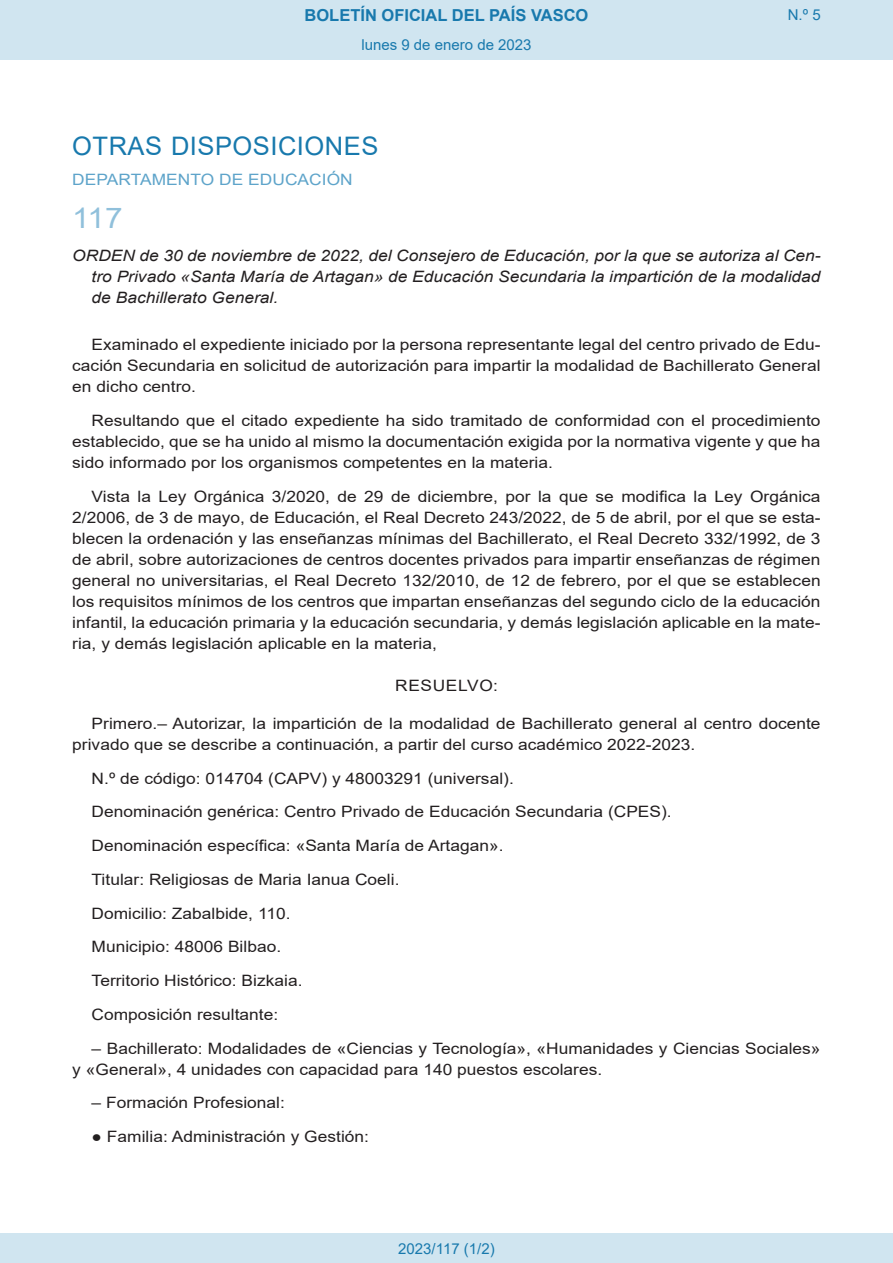
<style>
.page{position:relative;width:893px;height:1263px;background:#fff}
.page>*{position:absolute;margin:0;border:0;box-sizing:border-box;transform-origin:0 0}
.BOPVOrden{font:28.5px "Arial";color:#90c0db;scale:1.11 1}
.BOPVSeccion{font:25.5px "Arial";letter-spacing:.02em;color:#1879ad}
.t1{font:700 16.5px "Arial";color:#1879ad}
.BOPVDetalle{font:15.6px/21px "Arial";color:#231f20;text-align:justify;scale:1.11 1}
.BOPVTitulo{font:italic 15.6px/21px "Arial";color:#231f20;text-align:justify;scale:1.11 1}
.BOPVOrganismo{font:15.6px "Arial";letter-spacing:.005em;color:#5ea4ca;scale:1.11 1}
.BOPVClave{font:15.6px "Arial";letter-spacing:.035em;color:#231f20;scale:1.11 1}
.Paginacion_Centro{font:15px "Arial";color:#1879ad}
</style>
<div class="page">
<div style="left:0;top:0;width:893px;height:60px;background:#d0e5f0"></div>
<div style="left:0;top:1233px;width:893px;height:30px;background:#d0e5f0"></div>
<p class="t1" style="left:305px;top:3px;width:285px">BOLETÍN OFICIAL DEL PAÍS VASCO</p>
<p class="Paginacion_Centro" style="left:361px;top:35px;width:172px">lunes 9 de enero de 2023</p>
<p class="Paginacion_Centro" style="left:788px;top:5px;width:34px">N.º 5</p>
<p class="BOPVSeccion" style="left:72px;top:128px;width:308px">OTRAS DISPOSICIONES</p>
<p class="BOPVOrganismo" style="left:72px;top:169px;width:254px">DEPARTAMENTO DE EDUCACIÓN</p>
<p class="BOPVOrden" style="left:72px;top:198px;width:47px">117</p>
<p class="BOPVTitulo" style="left:92px;top:246px;width:658px;text-indent:-19px">ORDEN de 30 de noviembre de 2022, del Consejero de Educación, por la que se autoriza al Cen&shy;tro Privado «Santa María de Artagan» de Educación Secundaria la impartición de la modalidad de Bachillerato General.</p>
<p class="BOPVDetalle" style="left:72px;top:334px;width:676px;text-indent:19px">Examinado el expediente iniciado por la persona representante legal del centro privado de Edu&shy;cación Secundaria en solicitud de autorización para impartir la modalidad de Bachillerato General en dicho centro.</p>
<p class="BOPVDetalle" style="left:72px;top:410px;width:676px;text-indent:19px">Resultando que el citado expediente ha sido tramitado de conformidad con el procedimiento establecido, que se ha unido al mismo la documentación exigida por la normativa vigente y que ha sido informado por los organismos competentes en la materia.</p>
<p class="BOPVDetalle" style="left:72px;top:485px;width:676px;text-indent:19px">Vista la Ley Orgánica 3/2020, de 29 de diciembre, por la que se modifica la Ley Orgánica 2/2006, de 3 de mayo, de Educación, el Real Decreto 243/2022, de 5 de abril, por el que se esta&shy;blecen la ordenación y las enseñanzas mínimas del Bachillerato, el Real Decreto 332/1992, de 3 de abril, sobre autorizaciones de centros docentes privados para impartir enseñanzas de régimen general no universitarias, el Real Decreto 132/2010, de 12 de febrero, por el que se establecen los requisitos mínimos de los centros que impartan enseñanzas del segundo ciclo de la educación infantil, la educación primaria y la educación secundaria, y demás legislación aplicable en la mate&shy;ria, y demás legislación aplicable en la materia,</p>
<p class="BOPVClave" style="left:395px;top:675px;width:94px">RESUELVO:</p>
<p class="BOPVDetalle" style="left:72px;top:713px;width:676px;text-indent:19px">Primero.– Autorizar, la impartición de la modalidad de Bachillerato general al centro docente privado que se describe a continuación, a partir del curso académico 2022-2023.</p>
<p class="BOPVDetalle" style="left:92px;top:767px;width:382px">N.º de código: 014704 (CAPV) y 48003291 (universal).</p>
<p class="BOPVDetalle" style="left:92px;top:801px;width:524px">Denominación genérica: Centro Privado de Educación Secundaria (CPES).</p>
<p class="BOPVDetalle" style="left:92px;top:835px;width:373px">Denominación específica: «Santa María de Artagan».</p>
<p class="BOPVDetalle" style="left:92px;top:869px;width:279px">Titular: Religiosas de Maria Ianua Coeli.</p>
<p class="BOPVDetalle" style="left:92px;top:902px;width:181px">Domicilio: Zabalbide, 110.</p>
<p class="BOPVDetalle" style="left:92px;top:936px;width:172px">Municipio: 48006 Bilbao.</p>
<p class="BOPVDetalle" style="left:92px;top:970px;width:191px">Territorio Histórico: Bizkaia.</p>
<p class="BOPVDetalle" style="left:92px;top:1004px;width:170px">Composición resultante:</p>
<p class="BOPVDetalle" style="left:72px;top:1037px;width:676px;text-indent:19px">– Bachillerato: Modalidades de «Ciencias y Tecnología», «Humanidades y Ciencias Sociales» y «General», 4 unidades con capacidad para 140 puestos escolares.</p>
<p class="BOPVDetalle" style="left:92px;top:1092px;width:176px">– Formación Profesional:</p>
<p class="BOPVDetalle" style="left:92px;top:1126px;width:251px">● Familia: Administración y Gestión:</p>
<p class="Paginacion_Centro" style="left:398px;top:1238px;width:98px">2023/117 (1/2)</p>
</div>
